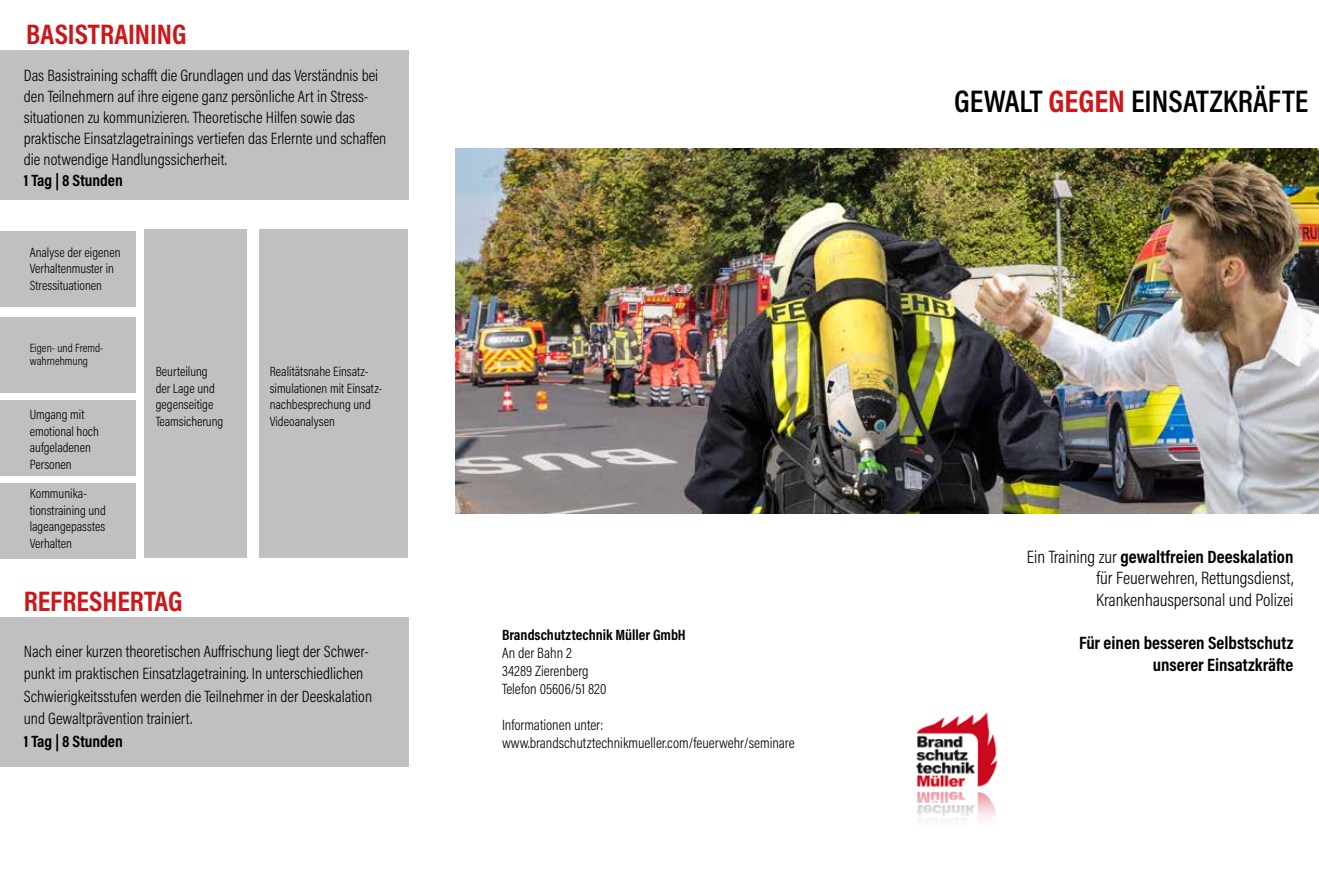
<style>
.page{position:relative;width:1319px;height:893px;background:#fff}
.page>*{position:absolute;margin:0;border:0;box-sizing:border-box;transform-origin:0 0}
.t1{font:600 31.5px "Acumin Pro Cond";color:#000}
.t2{font:700 28.5px "Acumin Pro Cond";color:#cd171a}
.t3{font:300 18px/21.6px "Acumin Pro Cond";color:#000;text-align:justify}
.t4{font:700 18px/21.6px "Acumin Pro Cond";color:#000;text-align:right}
.t5{font:300 16.5px/21px "Acumin Pro Cond";color:#000}
.t6{font:700 16.5px "Acumin Pro Cond";color:#000}
.t7{font:300 15px/18px "Acumin Pro Cond";color:#000}
.t8{font:700 15px "Acumin Pro Cond";color:#000}
.t9{font:300 13.5px/16.5px "Acumin Pro Cond";color:#000}
.t10{font:300 12px/13.5px "Acumin Pro Cond";color:#000}
.s1{font-weight:700;color:#cd171a}
.s2{font-weight:700}
</style>
<div class="page">
<div style="left:0;top:50px;width:408px;height:150px;background:#c1c0c0"></div>
<div style="left:0;top:617px;width:408px;height:150px;background:#c1c0c0"></div>
<img style="left:455px;top:149px;width:863px;height:364px">
<img style="left:916px;top:712px;width:82px;height:109px">
<div style="left:0;top:232px;width:135px;height:75px;background:#c1c0c0"></div>
<div style="left:0;top:317px;width:135px;height:75px;background:#c1c0c0"></div>
<div style="left:145px;top:230px;width:102px;height:328px;background:#c1c0c0"></div>
<div style="left:0;top:401px;width:135px;height:75px;background:#c1c0c0"></div>
<div style="left:0;top:483px;width:135px;height:75px;background:#c1c0c0"></div>
<div style="left:259px;top:230px;width:149px;height:328px;background:#c1c0c0"></div>
<h2 class="t2" style="left:26px;top:16px;width:162px">BASISTRAINING</h2>
<p class="t5" style="left:24px;top:65px;width:364px">Das Basistraining schafft die Grundlagen und das Verständnis bei den Teilnehmern auf ihre eigene ganz persönliche Art in Stress&shy;situationen zu kommunizieren. Theoretische Hilfen sowie das praktische Einsatzlagetrainings vertiefen das Erlernte und schaffen die notwendige Handlungssicherheit.</p>
<p class="t6" style="left:24px;top:169px;width:101px">1 Tag | 8 Stunden</p>
<p class="t9" style="left:30px;top:244px;width:92px">Analyse der eigenen<br>Verhaltenmuster in<br>Stressituationen</p>
<p class="t10" style="left:30px;top:341px;width:75px">Eigen- und Fremd&shy;wahrnehmung</p>
<p class="t9" style="left:30px;top:406px;width:71px">Umgang mit emotional hoch aufgeladenen<br>Personen</p>
<p class="t9" style="left:30px;top:485px;width:78px">Kommunika&shy;tionstraining und lageangepasstes<br>Verhalten</p>
<p class="t9" style="left:156px;top:363px;width:69px">Beurteilung der Lage und gegenseitige<br>Teamsicherung</p>
<p class="t9" style="left:270px;top:363px;width:114px">Realitätsnahe Einsatz&shy;simulationen mit Einsatz&shy;nachbesprechung und<br>Videoanalysen</p>
<h2 class="t2" style="left:24px;top:583px;width:160px">REFRESHERTAG</h2>
<p class="t5" style="left:24px;top:639px;width:350px;line-height:22.5px">Nach einer kurzen theoretischen Auffrischung liegt der Schwer&shy;punkt im praktischen Einsatzlagetraining. In unterschiedlichen Schwierigkeitsstufen werden die Teilnehmer in der Deeskalation und Gewaltprävention trainiert.</p>
<p class="t6" style="left:24px;top:730px;width:101px">1 Tag | 8 Stunden</p>
<p class="t8" style="left:502px;top:625px;width:185px">Brandschutztechnik Müller GmbH</p>
<p class="t7" style="left:502px;top:644px;width:106px">An der Bahn 2<br>34289 Zierenberg<br>Telefon 05606/51 820</p>
<p class="t7" style="left:502px;top:716px;width:294px">Informationen unter: www.brandschutztechnikmueller.com/feuerwehr/seminare</p>
<h1 class="t1" style="left:954px;top:81px;width:355px">GEWALT <span class="s1">GEGEN</span> EINSATZKRÄFTE</h1>
<p class="t3" style="left:1095px;top:545px;width:199px;text-indent:-69px">Ein Training zur <span class="s2">gewaltfreien Deeskalation </span>für Feuerwehren, Rettungsdienst, Krankenhauspersonal und Polizei</p>
<p class="t4" style="left:1078px;top:631px;width:216px">Für einen besseren Selbstschutz unserer Einsatzkräfte</p>
</div>
